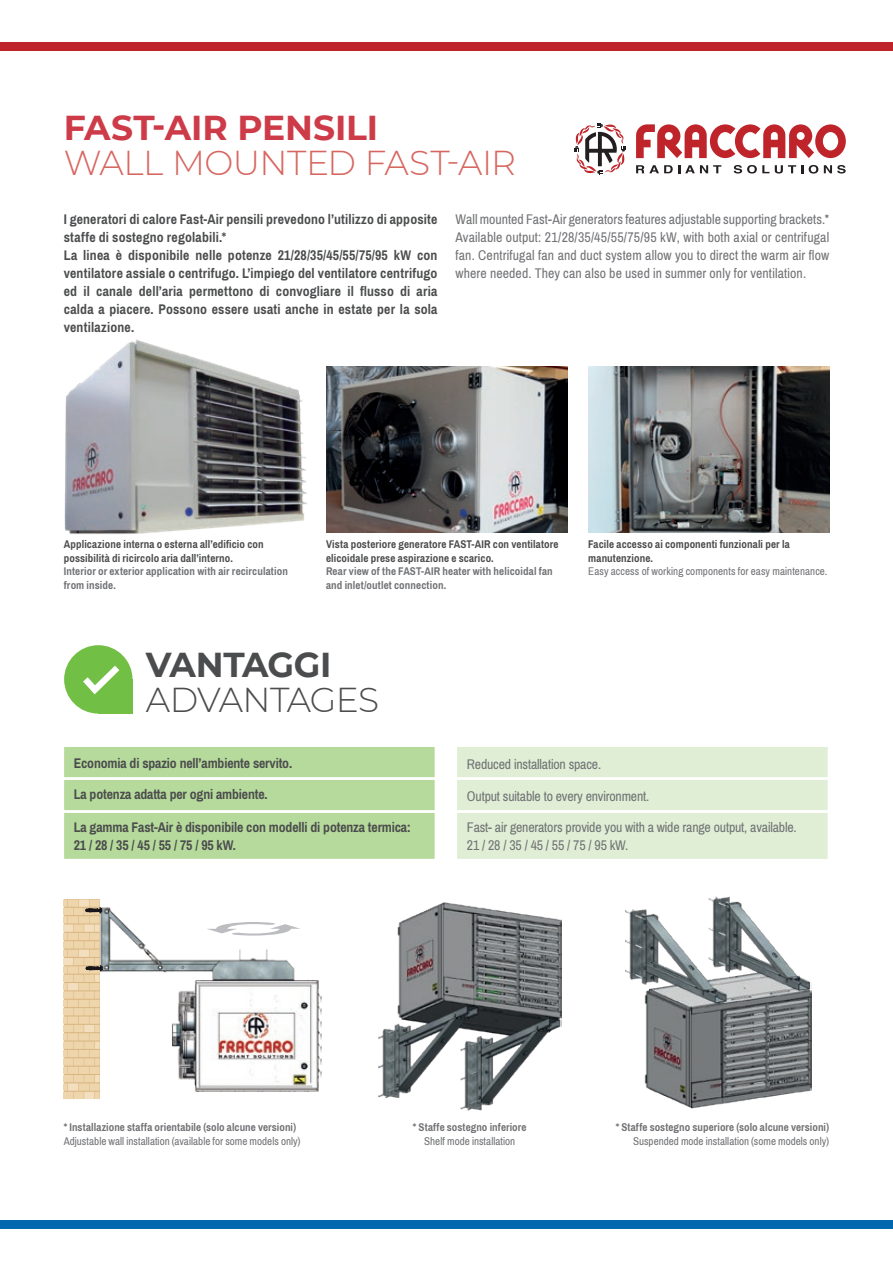
<style>
.page{position:relative;width:893px;height:1263px;background:#fff}
.page>*{position:absolute;margin:0;border:0;box-sizing:border-box;transform-origin:0 0}
.t1{font:300 34.5px "Montserrat";letter-spacing:-.015em;color:#d76660}
.t2{font:700 34.5px "Montserrat";color:#ce3b48}
.t3{font:300 34.5px "Montserrat";letter-spacing:-.025em;color:#4b4c4d}
.t4{font:700 34.5px "Montserrat";letter-spacing:-.01em;color:#4b4c4d}
.t5{font:15px/18px "Pragati Narrow";letter-spacing:-.01em;color:#717275;text-align:justify}
.t6{font:700 15px/18px "Pragati Narrow";letter-spacing:.01em;color:#4b4c4d}
.t7{font:700 15px/31.5px "Pragati Narrow";letter-spacing:-.01em;color:#4b4c4d}
.t8{font:700 12px/13.5px "Pragati Narrow";letter-spacing:.01em;color:#717275}
.t9{font:700 12px/13.5px "Pragati Narrow";letter-spacing:.01em;color:#4b4c4d}
.t10{font:12px "Pragati Narrow";letter-spacing:.005em;color:#717275}
</style>
<div class="page">
<img style="left:100px;top:907px;width:221px;height:185px">
<div style="left:64px;top:899px;width:36px;height:200px;background:#dfbe8e"></div>
<div style="left:68px;top:899px;width:10px;height:8px;background:#eed5ab"></div>
<div style="left:79px;top:899px;width:10px;height:8px;background:#f3dfbe"></div>
<div style="left:73px;top:908px;width:11px;height:7px;background:#eed5ab"></div>
<div style="left:84px;top:908px;width:10px;height:7px;background:#e9cfa3"></div>
<div style="left:68px;top:916px;width:10px;height:7px;background:#eed5ab"></div>
<div style="left:79px;top:916px;width:10px;height:7px;background:#eed5ab"></div>
<div style="left:89px;top:916px;width:11px;height:7px;background:#eed5ab"></div>
<div style="left:73px;top:924px;width:11px;height:8px;background:#eed5ab"></div>
<div style="left:84px;top:924px;width:10px;height:8px;background:#f3dfbe"></div>
<svg style="left:95px;top:924px;width:5px;height:8px"></svg>
<div style="left:68px;top:933px;width:10px;height:7px;background:#eed5ab"></div>
<div style="left:79px;top:933px;width:10px;height:7px;background:#eed5ab"></div>
<div style="left:89px;top:933px;width:11px;height:7px;background:#eed5ab"></div>
<div style="left:73px;top:941px;width:11px;height:7px;background:#eed5ab"></div>
<div style="left:84px;top:941px;width:10px;height:7px;background:#eed5ab"></div>
<svg style="left:95px;top:941px;width:5px;height:7px"></svg>
<div style="left:68px;top:949px;width:10px;height:8px;background:#eed5ab"></div>
<div style="left:79px;top:949px;width:10px;height:8px;background:#f3dfbe"></div>
<div style="left:89px;top:949px;width:11px;height:8px;background:#eed5ab"></div>
<div style="left:73px;top:958px;width:11px;height:7px;background:#eed5ab"></div>
<div style="left:84px;top:958px;width:10px;height:7px;background:#eed5ab"></div>
<div style="left:68px;top:966px;width:10px;height:8px;background:#eed5ab"></div>
<div style="left:79px;top:966px;width:10px;height:8px;background:#eed5ab"></div>
<div style="left:73px;top:975px;width:11px;height:7px;background:#eed5ab"></div>
<div style="left:84px;top:975px;width:10px;height:7px;background:#eed5ab"></div>
<div style="left:68px;top:983px;width:10px;height:7px;background:#f3dfbe"></div>
<div style="left:79px;top:983px;width:10px;height:7px;background:#eed5ab"></div>
<div style="left:89px;top:983px;width:11px;height:7px;background:#eed5ab"></div>
<div style="left:73px;top:991px;width:11px;height:8px;background:#eed5ab"></div>
<div style="left:84px;top:991px;width:10px;height:8px;background:#eed5ab"></div>
<svg style="left:95px;top:991px;width:5px;height:8px"></svg>
<div style="left:68px;top:1000px;width:10px;height:7px;background:#eed5ab"></div>
<div style="left:79px;top:1000px;width:10px;height:7px;background:#eed5ab"></div>
<div style="left:89px;top:1000px;width:11px;height:7px;background:#eed5ab"></div>
<div style="left:73px;top:1008px;width:11px;height:7px;background:#eed5ab"></div>
<div style="left:84px;top:1008px;width:10px;height:7px;background:#eed5ab"></div>
<svg style="left:95px;top:1008px;width:5px;height:7px"></svg>
<div style="left:68px;top:1016px;width:10px;height:8px;background:#eed5ab"></div>
<div style="left:79px;top:1016px;width:10px;height:8px;background:#eed5ab"></div>
<div style="left:89px;top:1016px;width:11px;height:8px;background:#eed5ab"></div>
<div style="left:73px;top:1025px;width:11px;height:7px;background:#eed5ab"></div>
<div style="left:84px;top:1025px;width:10px;height:7px;background:#f3dfbe"></div>
<svg style="left:95px;top:1025px;width:5px;height:7px"></svg>
<div style="left:68px;top:1033px;width:10px;height:7px;background:#eed5ab"></div>
<div style="left:79px;top:1033px;width:10px;height:7px;background:#eed5ab"></div>
<div style="left:89px;top:1033px;width:11px;height:7px;background:#eed5ab"></div>
<div style="left:73px;top:1041px;width:11px;height:8px;background:#eed5ab"></div>
<div style="left:84px;top:1041px;width:10px;height:8px;background:#eed5ab"></div>
<svg style="left:95px;top:1041px;width:5px;height:8px"></svg>
<div style="left:68px;top:1050px;width:10px;height:7px;background:#eed5ab"></div>
<div style="left:79px;top:1050px;width:10px;height:7px;background:#eed5ab"></div>
<div style="left:89px;top:1050px;width:11px;height:7px;background:#eed5ab"></div>
<div style="left:73px;top:1058px;width:11px;height:7px;background:#eed5ab"></div>
<div style="left:84px;top:1058px;width:10px;height:7px;background:#eed5ab"></div>
<svg style="left:95px;top:1058px;width:5px;height:7px"></svg>
<div style="left:68px;top:1067px;width:10px;height:7px;background:#eed5ab"></div>
<div style="left:79px;top:1067px;width:10px;height:7px;background:#eed5ab"></div>
<div style="left:89px;top:1067px;width:11px;height:7px;background:#eed5ab"></div>
<div style="left:73px;top:1075px;width:11px;height:7px;background:#eed5ab"></div>
<div style="left:84px;top:1075px;width:10px;height:7px;background:#eed5ab"></div>
<svg style="left:95px;top:1075px;width:5px;height:7px"></svg>
<div style="left:68px;top:1083px;width:10px;height:8px;background:#f3dfbe"></div>
<div style="left:79px;top:1083px;width:10px;height:8px;background:#eed5ab"></div>
<div style="left:89px;top:1083px;width:11px;height:8px;background:#eed5ab"></div>
<svg style="left:64px;top:899px;width:9px;height:200px"></svg>
<div style="left:73px;top:1092px;width:11px;height:7px;background:#eed5ab"></div>
<div style="left:84px;top:1092px;width:10px;height:7px;background:#f3dfbe"></div>
<svg style="left:95px;top:1092px;width:5px;height:7px"></svg>
<svg style="left:85px;top:899px;width:20px;height:16px"></svg>
<svg style="left:86px;top:957px;width:19px;height:25px"></svg>
<svg style="left:206px;top:922px;width:94px;height:13px"></svg>
<img style="left:588px;top:367px;width:241px;height:166px">
<img style="left:326px;top:367px;width:241px;height:166px">
<img style="left:378px;top:902px;width:183px;height:209px">
<img style="left:625px;top:896px;width:186px;height:213px">
<img style="left:64px;top:339px;width:244px;height:195px">
<div style="left:64px;top:747px;width:371px;height:112px;background:#b6da9b"></div>
<div style="left:457px;top:747px;width:371px;height:112px;background:#dfeed4"></div>
<div style="left:98px;top:679px;width:35px;height:35px;background:#71bf44"></div>
<div style="left:64px;top:645px;width:69px;height:69px;background:#71bf44;border-radius:50%"></div>
<svg style="left:83px;top:659px;width:43px;height:36px"></svg>
<div style="left:0;top:43px;width:893px;height:8px;background:#bf242a"></div>
<div style="left:0;top:1220px;width:893px;height:9px;background:#0168b0"></div>
<svg style="left:636px;top:124px;width:210px;height:34px"></svg>
<svg style="left:574px;top:123px;width:52px;height:51px"></svg>
<svg style="left:636px;top:165px;width:85px;height:8px"></svg>
<svg style="left:734px;top:165px;width:35px;height:9px"></svg>
<svg style="left:775px;top:165px;width:28px;height:9px"></svg>
<svg style="left:809px;top:165px;width:9px;height:9px"></svg>
<svg style="left:824px;top:165px;width:22px;height:9px"></svg>
<h1 class="t2" style="left:64px;top:103px;width:316px">FAST-AIR PENSILI</h1>
<h1 class="t1" style="left:64px;top:139px;width:454px">WALL MOUNTED FAST-AIR</h1>
<p class="t6" style="left:64px;top:210px;width:375px">I generatori di calore Fast-Air pensili prevedono l’utilizzo di apposite staffe di sostegno regolabili.*<br>La linea è disponibile nelle potenze 21/28/35/45/55/75/95 kW con ventilatore assiale o centrifugo. L’impiego del ventilatore centrifugo ed il canale dell’aria permettono di convogliare il flusso di aria calda a piacere. Possono essere usati anche in estate per la sola ventilazione.</p>
<p class="t5" style="left:455px;top:210px;width:375px">Wall mounted Fast-Air generators features adjustable supporting brackets.* Available output: 21/28/35/45/55/75/95 kW, with both axial or centrifugal fan. Centrifugal fan and duct system allow you to direct the warm air flow where needed. They can also be used in summer only for ventilation.</p>
<p class="t9" style="left:64px;top:537px;width:201px">Applicazione interna o esterna all’edificio con possibilità di ricircolo aria dall’interno.</p>
<p class="t8" style="left:64px;top:564px;width:226px">Interior or exterior application with air recirculation from inside.</p>
<p class="t9" style="left:326px;top:537px;width:234px">Vista posteriore generatore FAST-AIR con ventilatore elicoidale prese aspirazione e scarico.</p>
<p class="t8" style="left:326px;top:564px;width:228px">Rear view of the FAST-AIR heater with helicoidal fan and inlet/outlet connection.</p>
<h1 class="t4" style="left:146px;top:640px;width:187px">VANTAGGI</h1>
<h1 class="t3" style="left:146px;top:676px;width:235px">ADVANTAGES</h1>
<p class="t9" style="left:588px;top:537px;width:203px">Facile accesso ai componenti funzionali per la manutenzione.</p>
<p class="t10" style="left:588px;top:564px;width:241px">Easy access of working components for easy maintenance.</p>
<p class="t7" style="left:74px;top:747px;width:220px">Economia di spazio nell’ambiente servito.<br>La potenza adatta per ogni ambiente.</p>
<p class="t7" style="left:74px;top:818px;width:339px;line-height:18px">La gamma Fast-Air è disponibile con modelli di potenza termica:<br>21 / 28 / 35 / 45 / 55 / 75 / 95 kW.</p>
<p class="t5" style="left:467px;top:748px;width:331px;line-height:31.5px;text-align:left">Reduced installation space.<br>Output suitable to every environment.<br>Fast- air generators provide you with a wide range output, available.</p>
<p class="t5" style="left:467px;top:836px;width:163px">21 / 28 / 35 / 45 / 55 / 75 / 95 kW.</p>
<p class="t8" style="left:64px;top:1120px;width:234px">* Installazione staffa orientabile (solo alcune versioni)</p>
<p class="t10" style="left:64px;top:1134px;width:238px">Adjustable wall installation (available for some models only)</p>
<p class="t8" style="left:413px;top:1120px;width:115px">* Staffe sostegno inferiore</p>
<p class="t10" style="left:424px;top:1134px;width:93px">Shelf mode installation</p>
<p class="t8" style="left:616px;top:1120px;width:215px">* Staffe sostegno superiore (solo alcune versioni)</p>
<p class="t10" style="left:633px;top:1134px;width:198px">Suspended mode installation (some models only)</p>
</div>
